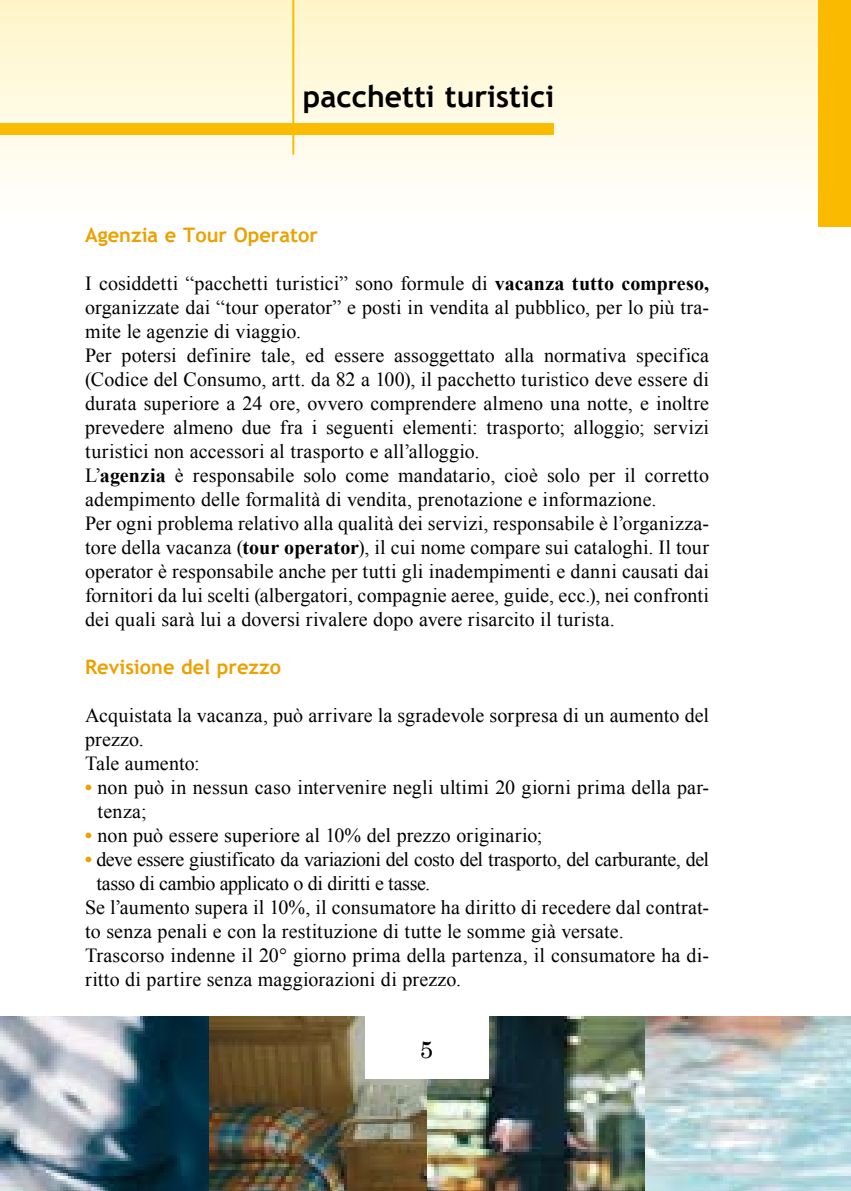
<style>
.page{position:relative;width:851px;height:1191px;background:#fff}
.page>*{position:absolute;margin:0;border:0;box-sizing:border-box;transform-origin:0 0}
.t1{font:700 30px "Trebuchet MS";color:#000}
.t2{font:20px/24px "Times New Roman";letter-spacing:.005em;color:#000}
.t3{font:20px "Times New Roman";letter-spacing:-.02em;color:#000}
.t4{font:700 20px "Trebuchet MS";color:#eba100}
.s1{font-weight:700}
.s2{font-family:"Times";color:#eba100}
</style>
<div class="page">
<div style="left:0;top:0;width:850px;height:226px;background:linear-gradient(to bottom,#fff5c8,#fffefd)"></div>
<img style="left:0;top:1016px;width:209px;height:175px">
<img style="left:209px;top:1016px;width:218px;height:175px">
<img style="left:427px;top:1016px;width:218px;height:175px">
<svg style="left:645px;top:1016px;width:205px;height:175px;background:#bfd2d4"></svg>
<div style="left:365px;top:1011px;width:123px;height:68px;background:#fff"></div>
<div style="left:818px;top:0;width:32px;height:227px;background:#faba00"></div>
<div style="left:0;top:123px;width:553px;height:11px;background:#fabb00"></div>
<hr style="left:292px;top:0;width:2px;height:155px;background:#fabb00">
<h1 class="t1" style="left:303px;top:78px;width:253px">pacchetti turistici</h1>
<p class="t4" style="left:85px;top:222px;width:234px">Agenzia e Tour Operator</p>
<p class="t2" style="left:85px;top:271px;width:625px">I cosiddetti “pacchetti turistici” sono formule di <span class="s1">vacanza tutto compreso, </span>organizzate dai “tour operator” e posti in vendita al pubblico, per lo più tra&shy;mite le agenzie di viaggio.<br>Per potersi definire tale, ed essere assoggettato alla normativa specifica (Codice del Consumo, artt. da 82 a 100), il pacchetto turistico deve essere di durata superiore a 24 ore, ovvero comprendere almeno una notte, e inoltre prevedere almeno due fra i seguenti elementi: trasporto; alloggio; servizi turistici non accessori al trasporto e all’alloggio.<br>L’<span class="s1">agenzia</span> è responsabile solo come mandatario, cioè solo per il corretto adempimento delle formalità di vendita, prenotazione e informazione.<br>Per ogni problema relativo alla qualità dei servizi, responsabile è l’organizza&shy;tore della vacanza (<span class="s1">tour operator</span>), il cui nome compare sui cataloghi. Il tour operator è responsabile anche per tutti gli inadempimenti e danni causati dai fornitori da lui scelti (albergatori, compagnie aeree, guide, ecc.), nei confronti dei quali sarà lui a doversi rivalere dopo avere risarcito il turista.</p>
<p class="t4" style="left:85px;top:654px;width:197px">Revisione del prezzo</p>
<p class="t2" style="left:85px;top:703px;width:625px">Acquistata la vacanza, può arrivare la sgradevole sorpresa di un aumento del prezzo.<br>Tale aumento:</p>
<p class="t2" style="left:98px;top:775px;width:613px;text-indent:-13px"><span class="s2">•</span> non può in nessun caso intervenire negli ultimi 20 giorni prima della par&shy;tenza;</p>
<p class="t2" style="left:85px;top:823px;width:459px"><span class="s2">•</span> non può essere superiore al 10% del prezzo originario;</p>
<p class="t3" style="left:85px;top:847px;width:625px"><span class="s2">•</span> deve essere giustificato da variazioni del costo del trasporto, del carburante, del</p>
<p class="t3" style="left:96px;top:871px;width:335px">tasso di cambio applicato o di diritti e tasse.</p>
<p class="t2" style="left:85px;top:895px;width:625px">Se l’aumento supera il 10%, il consumatore ha diritto di recedere dal contrat-</p>
<p class="t2" style="left:85px;top:919px;width:540px">to senza penali e con la restituzione di tutte le somme già versate.</p>
<p class="t2" style="left:85px;top:943px;width:625px">Trascorso indenne il 20° giorno prima della partenza, il consumatore ha di-</p>
<p class="t2" style="left:85px;top:967px;width:377px">ritto di partire senza maggiorazioni di prezzo.</p>
</div>
